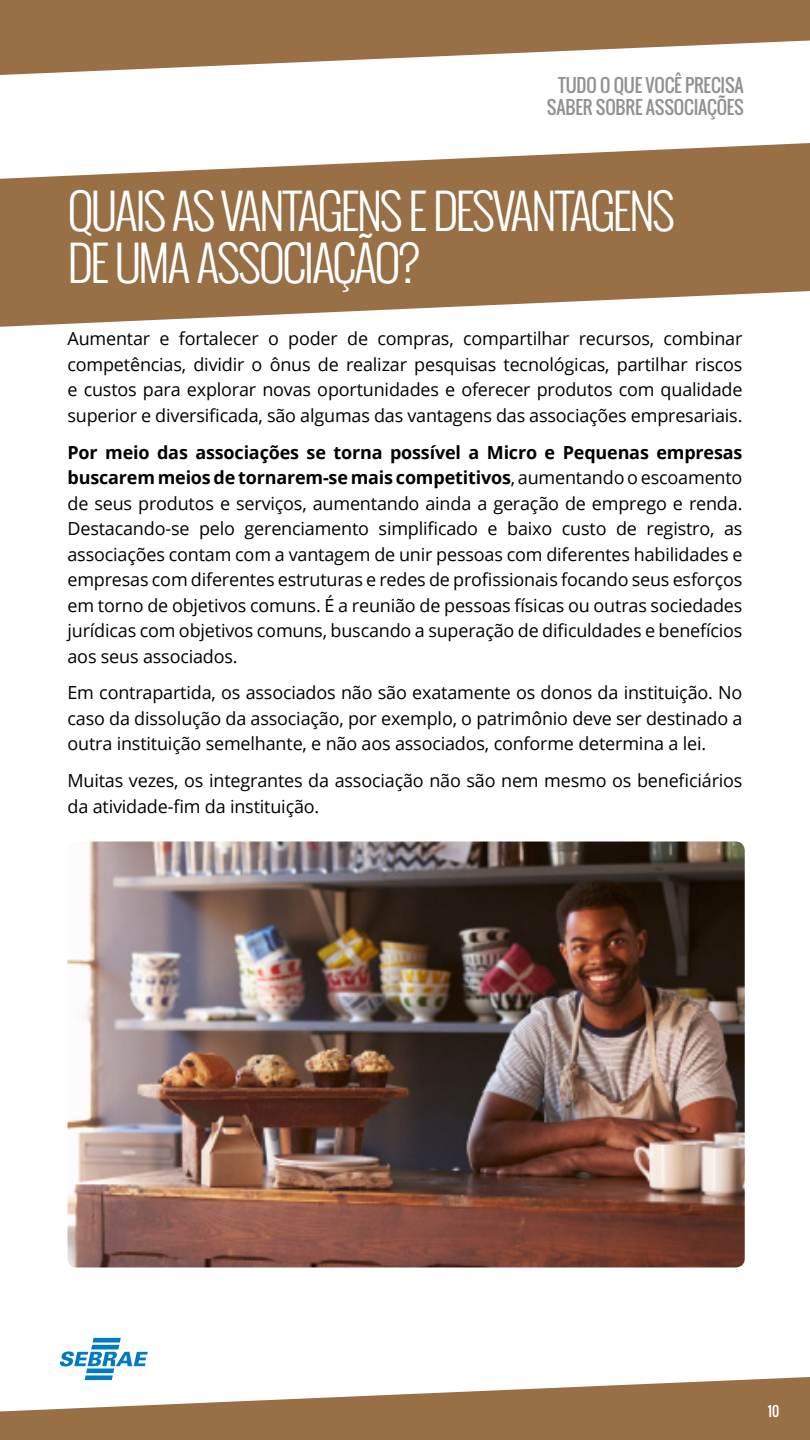
<style>
.page{position:relative;width:810px;height:1440px;background:#fff}
.page>*{position:absolute;margin:0;border:0;box-sizing:border-box;transform-origin:0 0}
.t1{font:300 48.75px/52.5px "Oswald";letter-spacing:-.055em;color:#fff}
.t2{font:18px/25.5px "Open Sans";letter-spacing:-.01em;color:#000;text-align:justify}
.t3{font:18px/22.5px "Oswald";letter-spacing:-.01em;color:#919191;text-align:right}
.t4{font:13.5px "Oswald";color:#fff}
.s1{font-weight:700}
</style>
<div class="page">
<img style="left:68px;top:842px;width:677px;height:426px">
<svg style="left:0;top:0;width:810px;height:75px;fill:#996f45"></svg>
<svg style="left:0;top:1377px;width:810px;height:63px;fill:#996f45"></svg>
<svg style="left:60px;top:1338px;width:88px;height:42px"></svg>
<svg style="left:0;top:143px;width:810px;height:184px;fill:#996f45"></svg>
<p class="t3" style="left:547px;top:74px;width:199px">TUDO O QUE VOCÊ PRECISA<br>SABER SOBRE ASSOCIAÇÕES</p>
<h1 class="t1" style="left:68px;top:184px;width:609px">QUAIS AS VANTAGENS E DESVANTAGENS<br>DE UMA ASSOCIAÇÃO?</h1>
<p class="t2" style="left:68px;top:326px;width:677px">Aumentar e fortalecer o poder de compras, compartilhar recursos, combinar competências, dividir o ônus de realizar pesquisas tecnológicas, partilhar riscos e custos para explorar novas oportunidades e oferecer produtos com qualidade superior e diversificada, são algumas das vantagens das associações empresariais.</p>
<p class="t2" style="left:68px;top:439px;width:677px"><span class="s1">Por meio das associações se torna possível a Micro e Pequenas empresas buscarem meios de tornarem-se mais competitivos</span>, aumentando o escoamento de seus produtos e serviços, aumentando ainda a geração de emprego e renda.<br>Destacando-se pelo gerenciamento simplificado e baixo custo de registro, as associações contam com a vantagem de unir pessoas com diferentes habilidades e empresas com diferentes estruturas e redes de profissionais focando seus esforços em torno de objetivos comuns. É a reunião de pessoas físicas ou outras sociedades jurídicas com objetivos comuns, buscando a superação de dificuldades e benefícios aos seus associados.</p>
<p class="t2" style="left:68px;top:680px;width:677px">Em contrapartida, os associados não são exatamente os donos da instituição. No caso da dissolução da associação, por exemplo, o patrimônio deve ser destinado a outra instituição semelhante, e não aos associados, conforme determina a lei.</p>
<p class="t2" style="left:68px;top:767px;width:676px">Muitas vezes, os integrantes da associação não são nem mesmo os beneficiários da atividade-fim da instituição.</p>
<p class="t4" style="left:768px;top:1401px;width:13px">10</p>
</div>
